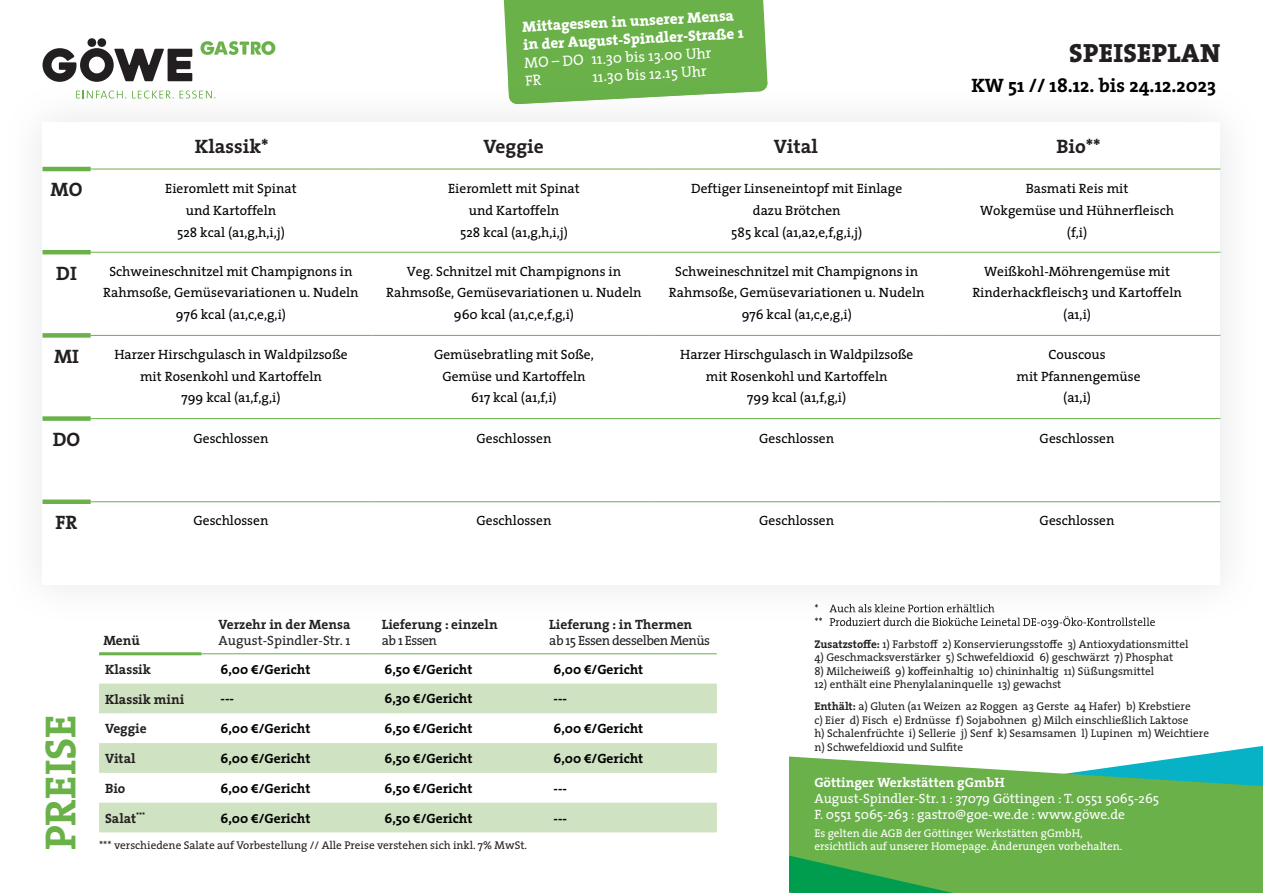
<style>
.page{position:relative;width:1263px;height:893px;background:#fff}
.page>*{position:absolute;margin:0;border:0;box-sizing:border-box;transform-origin:0 0}
.t1{font:700 43.8px "The Serif";color:#69b148}
.t2{font:800 26.4px "The Serif";letter-spacing:.015em;color:#231f20}
.t3{font:700 19.5px "The Serif";color:#231f20}
.t4{font:700 19.5px "The Serif";color:#000}
.t5{font:800 15px/18px "The Serif";color:#fff}
.t6{font:15px/18px "The Serif";color:#fff}
.t7{font:13.5px/21.6px "The Serif";color:#000;text-align:center}
.t8{font:700 13.5px "The Serif";color:#000}
.t9{font:700 13.5px "The Serif";color:#231f20}
.t10{font:13.5px/16.2px "The Serif";color:#fff}
.t11{font:13.5px "The Serif";letter-spacing:-.04em;color:#231f20}
.t12{font:700 13.5px "The Serif";color:#fff}
.t13{font:13.5px "The Serif";color:#231f20}
.t14{font:11.25px/22px "The Serif";color:#231f20}
.t15{font:11.25px/13.5px "The Serif";color:#fff}
.s1{font-family:"Myriad Pro"}
.s2{font-weight:700}
</style>
<div class="page">
<svg style="left:200px;top:41px;width:75px;height:14px"></svg>
<svg style="left:43px;top:38px;width:149px;height:44px"></svg>
<svg style="left:1191px;top:746px;width:72px;height:10px"></svg>
<svg style="left:789px;top:756px;width:474px;height:137px;background:#6cb55b"></svg>
<svg style="left:789px;top:854px;width:164px;height:39px;background:#36a74b"></svg>
<div style="left:503px;top:0;width:265px;height:82px;background:#69b148"></div>
<img style="left:38px;top:90px;width:1188px;height:529px">
<svg style="left:76px;top:91px;width:50px;height:7px"></svg>
<svg style="left:132px;top:91px;width:42px;height:7px"></svg>
<svg style="left:180px;top:91px;width:35px;height:7px"></svg>
<img style="left:508px;top:82px;width:260px;height:22px">
<img style="left:526px;top:86px;width:120px;height:3px">
<img style="left:526px;top:82px;width:120px;height:4px">
<img style="left:892px;top:604px;width:105px;height:8px">
<img style="left:815px;top:604px;width:77px;height:8px">
<img style="left:815px;top:616px;width:340px;height:9px">
<img style="left:815px;top:617px;width:74px;height:8px">
<div style="left:43px;top:122px;width:1177px;height:463px;background:#fff"></div>
<hr style="left:43px;top:167px;width:48px;height:4px;background:#69b148">
<hr style="left:91px;top:169px;width:282px;height:1px;background:#69b148">
<hr style="left:373px;top:169px;width:282px;height:1px;background:#69b148">
<hr style="left:655px;top:169px;width:282px;height:1px;background:#69b148">
<hr style="left:937px;top:169px;width:283px;height:1px;background:#69b148">
<hr style="left:43px;top:250px;width:48px;height:4px;background:#69b148">
<hr style="left:91px;top:252px;width:282px;height:1px;background:#69b148">
<hr style="left:373px;top:252px;width:282px;height:1px;background:#69b148">
<hr style="left:655px;top:252px;width:282px;height:1px;background:#69b148">
<hr style="left:937px;top:252px;width:283px;height:1px;background:#69b148">
<div style="left:43px;top:333px;width:48px;height:5px;background:#69b148"></div>
<hr style="left:91px;top:335px;width:282px;height:1px;background:#69b148">
<hr style="left:373px;top:335px;width:282px;height:1px;background:#69b148">
<hr style="left:655px;top:335px;width:282px;height:1px;background:#69b148">
<hr style="left:937px;top:335px;width:283px;height:1px;background:#69b148">
<div style="left:43px;top:416px;width:48px;height:5px;background:#69b148"></div>
<hr style="left:91px;top:418px;width:282px;height:1px;background:#69b148">
<hr style="left:373px;top:418px;width:282px;height:1px;background:#69b148">
<hr style="left:655px;top:418px;width:282px;height:1px;background:#69b148">
<hr style="left:937px;top:418px;width:283px;height:1px;background:#69b148">
<div style="left:43px;top:499px;width:48px;height:5px;background:#69b148"></div>
<hr style="left:91px;top:501px;width:282px;height:1px;background:#69b148">
<hr style="left:373px;top:501px;width:282px;height:1px;background:#69b148">
<hr style="left:655px;top:501px;width:282px;height:1px;background:#69b148">
<hr style="left:937px;top:501px;width:283px;height:1px;background:#69b148">
<svg style="left:99px;top:684px;width:618px;height:148px;fill:#cfe2c1"></svg>
<hr style="left:99px;top:652px;width:102px;height:3px;background:#69b148">
<hr style="left:201px;top:653px;width:172px;height:1px;background:#69b148">
<hr style="left:373px;top:653px;width:172px;height:1px;background:#69b148">
<hr style="left:545px;top:653px;width:172px;height:1px;background:#69b148">
<h3 class="t3" style="left:51px;top:182px;width:33px">MO</h3>
<h3 class="t3" style="left:56px;top:265px;width:22px">DI</h3>
<h3 class="t3" style="left:54px;top:348px;width:27px">MI</h3>
<h3 class="t3" style="left:53px;top:432px;width:29px">DO</h3>
<p class="t5" style="left:522px;top:19px;width:222px;rotate:-3deg">Mittagessen in unserer Mensa in der August-Spindler-Straße 1</p>
<p class="t6" style="left:524px;top:54px;width:189px;rotate:-3deg">MO – DO 11.30 bis 13.00 Uhr<br>FR</p>
<p class="t6" style="left:592px;top:69px;width:116px;rotate:-3deg">11.30 bis 12.15 Uhr</p>
<h2 class="t2" style="left:1069px;top:43px;width:152px">SPEISEPLAN</h2>
<h3 class="t4" style="left:971px;top:77px;width:246px">KW 51 // 18.12. bis 24.12.2023</h3>
<h3 class="t3" style="left:195px;top:139px;width:75px">Klassik*</h3>
<h3 class="t3" style="left:484px;top:139px;width:62px">Veggie</h3>
<h3 class="t3" style="left:774px;top:139px;width:46px">Vital</h3>
<h3 class="t3" style="left:1056px;top:139px;width:46px">Bio**</h3>
<p class="t7" style="left:165px;top:179px;width:133px">Eieromlett mit Spinat und Kartoffeln<br>528 kcal (a1,g,h,i,j)</p>
<p class="t7" style="left:448px;top:179px;width:133px">Eieromlett mit Spinat und Kartoffeln<br>528 kcal (a1,g,h,i,j)</p>
<p class="t7" style="left:691px;top:179px;width:212px">Deftiger Linseneintopf mit Einlage dazu Brötchen<br>585 kcal (a1,a2,e,f,g,i,j)</p>
<p class="t7" style="left:980px;top:179px;width:195px">Basmati Reis mit<br>Wokgemüse und Hühnerfleisch (f,i)</p>
<p class="t7" style="left:103px;top:261px;width:257px">Schweineschnitzel mit Champignons in<br>Rahmsoße, Gemüsevariationen u. Nudeln<br>976 kcal (a1,c,e,g,i)</p>
<p class="t7" style="left:386px;top:261px;width:257px">Veg. Schnitzel mit Champignons in<br>Rahmsoße, Gemüsevariationen u. Nudeln<br>960 kcal (a1,c,e,f,g,i)</p>
<p class="t7" style="left:669px;top:261px;width:257px">Schweineschnitzel mit Champignons in<br>Rahmsoße, Gemüsevariationen u. Nudeln<br>976 kcal (a1,c,e,g,i)</p>
<p class="t7" style="left:972px;top:261px;width:211px">Weißkohl-Möhrengemüse mit<br>Rinderhackfleisch3 und Kartoffeln (a1,i)</p>
<p class="t7" style="left:114px;top:344px;width:235px">Harzer Hirschgulasch in Waldpilzsoße mit Rosenkohl und Kartoffeln<br>799 kcal (a1,f,g,i)</p>
<p class="t7" style="left:434px;top:344px;width:161px">Gemüsebratling mit Soße,<br>Gemüse und Kartoffeln<br>617 kcal (a1,f,i)</p>
<p class="t7" style="left:680px;top:344px;width:235px">Harzer Hirschgulasch in Waldpilzsoße mit Rosenkohl und Kartoffeln<br>799 kcal (a1,f,g,i)</p>
<p class="t7" style="left:1016px;top:344px;width:126px">Couscous<br>mit Pfannengemüse (a1,i)</p>
<p class="t7" style="left:193px;top:428px;width:76px">Geschlossen</p>
<p class="t7" style="left:476px;top:428px;width:76px">Geschlossen</p>
<p class="t7" style="left:759px;top:428px;width:76px">Geschlossen</p>
<p class="t7" style="left:1039px;top:428px;width:76px">Geschlossen</p>
<h3 class="t3" style="left:56px;top:515px;width:23px">FR</h3>
<p class="t7" style="left:193px;top:511px;width:76px">Geschlossen</p>
<p class="t7" style="left:476px;top:511px;width:76px">Geschlossen</p>
<p class="t7" style="left:759px;top:511px;width:76px">Geschlossen</p>
<p class="t7" style="left:1039px;top:511px;width:76px">Geschlossen</p>
<h1 class="t1" style="left:43px;top:850px;width:138px;rotate:-90deg">PREISE</h1>
<p class="t9" style="left:103px;top:635px;width:38px">Menü</p>
<p class="t9" style="left:105px;top:664px;width:47px">Klassik</p>
<p class="t9" style="left:105px;top:693px;width:81px">Klassik mini</p>
<p class="t9" style="left:105px;top:723px;width:43px">Veggie</p>
<p class="t9" style="left:105px;top:753px;width:32px">Vital</p>
<p class="t9" style="left:105px;top:783px;width:22px">Bio</p>
<p class="t9" style="left:105px;top:813px;width:42px">Salat<sup>***</sup></p>
<p class="t9" style="left:218px;top:619px;width:134px">Verzehr in der Mensa</p>
<p class="t13" style="left:218px;top:634px;width:134px">August-Spindler-Str. 1</p>
<p class="t9" style="left:382px;top:619px;width:117px">Lieferung : einzeln</p>
<p class="t11" style="left:382px;top:634px;width:57px">ab 1 Essen</p>
<p class="t9" style="left:549px;top:619px;width:144px">Lieferung : in Thermen</p>
<p class="t11" style="left:549px;top:634px;width:162px">ab 15 Essen desselben Menüs</p>
<p class="t8" style="left:221px;top:664px;width:91px">6,00 <span class="s1">€</span>/Gericht</p>
<p class="t8" style="left:385px;top:664px;width:89px">6,50 <span class="s1">€</span>/Gericht</p>
<p class="t8" style="left:553px;top:664px;width:91px">6,00 <span class="s1">€</span>/Gericht</p>
<p class="t8" style="left:221px;top:693px;width:15px">---</p>
<p class="t8" style="left:385px;top:693px;width:89px">6,30 <span class="s1">€</span>/Gericht</p>
<p class="t8" style="left:553px;top:693px;width:15px">---</p>
<p class="t8" style="left:221px;top:723px;width:91px">6,00 <span class="s1">€</span>/Gericht</p>
<p class="t8" style="left:385px;top:723px;width:89px">6,50 <span class="s1">€</span>/Gericht</p>
<p class="t8" style="left:553px;top:723px;width:91px">6,00 <span class="s1">€</span>/Gericht</p>
<p class="t8" style="left:221px;top:753px;width:91px">6,00 <span class="s1">€</span>/Gericht</p>
<p class="t8" style="left:385px;top:753px;width:89px">6,50 <span class="s1">€</span>/Gericht</p>
<p class="t8" style="left:553px;top:753px;width:91px">6,00 <span class="s1">€</span>/Gericht</p>
<p class="t8" style="left:221px;top:783px;width:91px">6,00 <span class="s1">€</span>/Gericht</p>
<p class="t8" style="left:385px;top:783px;width:89px">6,50 <span class="s1">€</span>/Gericht</p>
<p class="t8" style="left:553px;top:783px;width:15px">---</p>
<p class="t8" style="left:221px;top:813px;width:91px">6,00 <span class="s1">€</span>/Gericht</p>
<p class="t8" style="left:385px;top:813px;width:89px">6,50 <span class="s1">€</span>/Gericht</p>
<p class="t8" style="left:553px;top:813px;width:15px">---</p>
<p class="t14" style="left:99px;top:834px;width:430px">*** verschiedene Salate auf Vorbestellung // Alle Preise verstehen sich inkl. 7% MwSt.</p>
<p class="t14" style="left:814px;top:611px;width:376px">** Produziert durch die Bioküche Leinetal DE-039-Öko-Kontrollstelle<br><span class="s2">Zusatzstoffe:</span> 1) Farbstoff 2) Konservierungsstoffe 3) Antioxydationsmittel</p>
<p class="t14" style="left:814px;top:647px;width:360px">4) Geschmacksverstärker 5) Schwefeldioxid 6) geschwärzt 7) Phosphat</p>
<p class="t14" style="left:814px;top:660px;width:341px">8) Milcheiweiß 9) koffeinhaltig 10) chininhaltig 11) Süßungsmittel</p>
<p class="t14" style="left:814px;top:674px;width:378px">12) enthält eine Phenylalaninquelle 13) gewachst<br><span class="s2">Enthält:</span> a) Gluten (a1 Weizen a2 Roggen a3 Gerste a4 Hafer) b) Krebstiere</p>
<p class="t14" style="left:814px;top:714px;width:396px;line-height:13.5px">c) Eier d) Fisch e) Erdnüsse f) Sojabohnen g) Milch einschließlich Laktose<br>h) Schalenfrüchte i) Sellerie j) Senf k) Sesamsamen l) Lupinen m) Weichtiere n) Schwefeldioxid und Sulfite</p>
<p class="t12" style="left:814px;top:777px;width:192px">Göttinger Werkstätten gGmbH</p>
<p class="t10" style="left:814px;top:791px;width:346px">August-Spindler-Str. 1 : 37079 Göttingen : T. 0551 5065-265<br>F. 0551 5065-263 : gastro@goe-we.de : www.göwe.de</p>
<p class="t15" style="left:814px;top:827px;width:309px">Es gelten die AGB der Göttinger Werkstätten gGmbH, ersichtlich auf unserer Homepage. Änderungen vorbehalten.</p>
</div>
